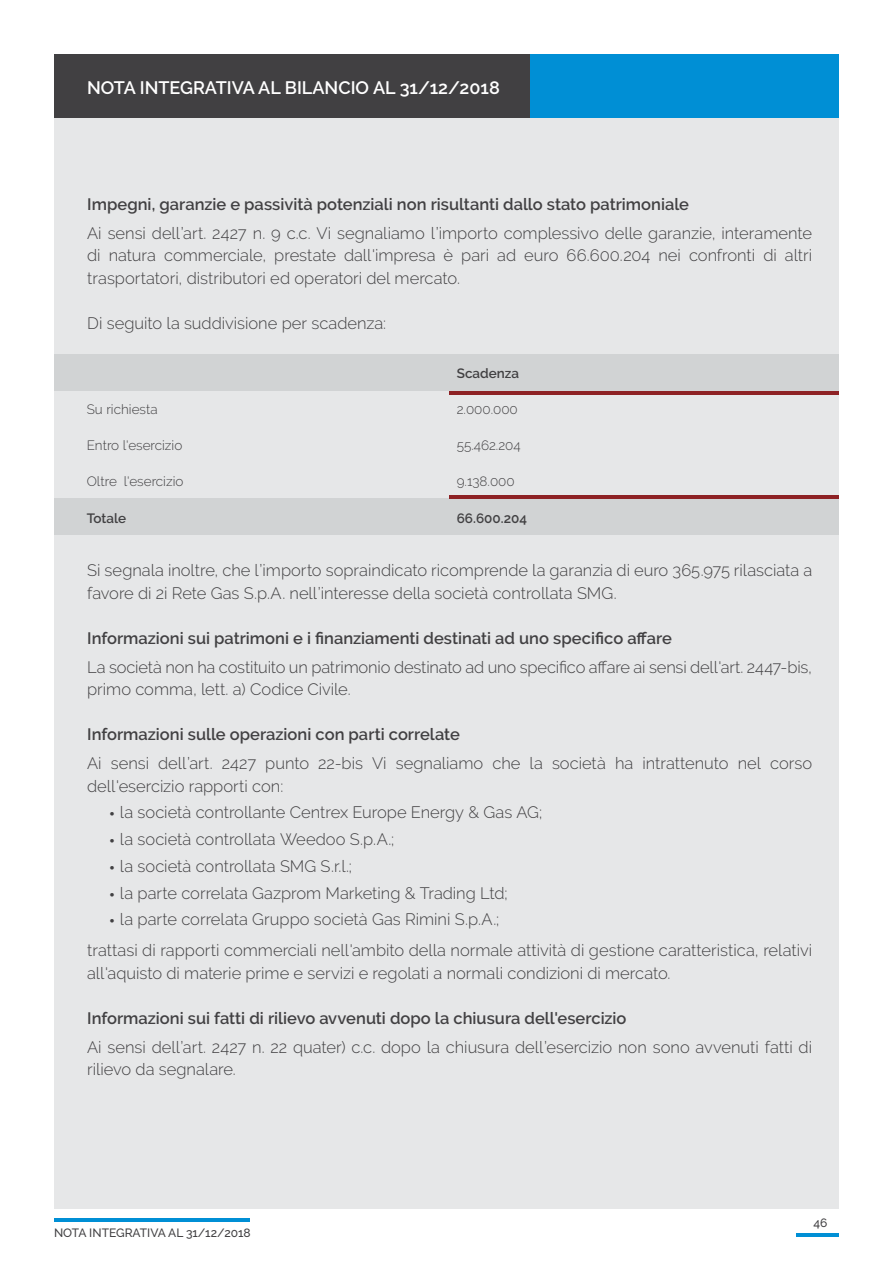
<style>
.page{position:relative;width:893px;height:1263px;background:#fff}
.page>*{position:absolute;margin:0;border:0;box-sizing:border-box;transform-origin:0 0}
.t1{font:600 18px "Raleway";color:#fff}
.t2{font:300 16.5px/22.5px "Raleway";color:#414042}
.t3{font:600 16.5px "Raleway";color:#414042}
.t4{font:300 13.5px "Raleway";color:#414042}
.t5{font:600 13.5px "Raleway";color:#414042}
.t6{font:500 12px "Raleway";color:#414042}
.s1{font-size:21px}
</style>
<div class="page">
<div style="left:54px;top:54px;width:785px;height:1155px;background:#e6e7e8"></div>
<hr style="left:796px;top:1233px;width:43px;height:3px;background:#008fd5">
<hr style="left:54px;top:1218px;width:196px;height:4px;background:#008fd5">
<div style="left:54px;top:54px;width:785px;height:64px;background:#414042"></div>
<div style="left:531px;top:54px;width:308px;height:64px;background:#008fd5"></div>
<div style="left:54px;top:355px;width:785px;height:36px;background:#d1d3d4"></div>
<hr style="left:450px;top:391px;width:389px;height:3px;background:#8d2124">
<div style="left:54px;top:498px;width:785px;height:36px;background:#d1d3d4"></div>
<hr style="left:450px;top:495px;width:389px;height:3px;background:#8d2124">
<p class="t1" style="left:87px;top:78px;width:414px">Nota i ntegrativa al bi lancio al 31/12/2018</p>
<p class="t3" style="left:87px;top:195px;width:603px">Impegni, garanzie e passività potenziali non risultanti dallo stato patrimoniale</p>
<p class="t2" style="left:87px;top:222px;width:726px;text-align:justify">Ai sensi dell’art. 2427 n. 9 c.c. Vi segnaliamo l’importo complessivo delle garanzie, interamente di natura commerciale, prestate dall'impresa è pari ad euro 66.600.204 nei confronti di altri trasportatori, distributori ed operatori del mercato.</p>
<p class="t2" style="left:87px;top:312px;width:300px">Di seguito la suddivisione per scadenza:</p>
<p class="t5" style="left:457px;top:365px;width:64px">Scadenza</p>
<p class="t4" style="left:87px;top:402px;width:72px">Su richiesta</p>
<p class="t4" style="left:457px;top:402px;width:63px">2.000.000</p>
<p class="t4" style="left:87px;top:438px;width:97px">Entro l'esercizio</p>
<p class="t4" style="left:457px;top:438px;width:65px">55.462.204</p>
<p class="t4" style="left:87px;top:474px;width:98px">Oltre l'esercizio</p>
<p class="t4" style="left:457px;top:474px;width:59px">9.138.000</p>
<p class="t5" style="left:87px;top:510px;width:41px">Totale</p>
<p class="t5" style="left:457px;top:510px;width:72px">66.600.204</p>
<p class="t2" style="left:87px;top:559px;width:727px">Si segnala inoltre, che l’importo sopraindicato ricomprende la garanzia di euro 365.975 rilasciata a favore di 2i Rete Gas S.p.A. nell’interesse della società controllata SMG.</p>
<p class="t3" style="left:87px;top:628px;width:586px">Informazioni sui patrimoni e i finanziamenti destinati ad uno specifico affare</p>
<p class="t2" style="left:87px;top:655px;width:726px">La società non ha costituito un patrimonio destinato ad uno specifico affare ai sensi dell'art. 2447-bis, primo comma, lett. a) Codice Civile.</p>
<p class="t3" style="left:87px;top:725px;width:374px">Informazioni sulle operazioni con parti correlate</p>
<p class="t2" style="left:87px;top:752px;width:726px">Ai sensi dell’art. 2427 punto 22-bis Vi segnaliamo che la società ha intrattenuto nel corso dell'esercizio rapporti con:</p>
<p class="t2" style="left:108px;top:801px;width:435px"><span class="s1">•</span> la società controllante Centrex Europe Energy &amp; Gas AG;</p>
<p class="t2" style="left:108px;top:828px;width:287px"><span class="s1">•</span> la società controllata Weedoo S.p.A.;</p>
<p class="t2" style="left:108px;top:855px;width:245px"><span class="s1">•</span> la società controllata SMG S.r.l.;</p>
<p class="t2" style="left:108px;top:881px;width:401px"><span class="s1">•</span> la parte correlata Gazprom Marketing &amp; Trading Ltd;</p>
<p class="t2" style="left:87px;top:904px;width:726px;line-height:31px;text-indent:21px"><span class="s1">•</span> la parte correlata Gruppo società Gas Rimini S.p.A.;<br>trattasi di rapporti commerciali nell'ambito della normale attività di gestione caratteristica, relativi</p>
<p class="t2" style="left:87px;top:962px;width:585px">all'aquisto di materie prime e servizi e regolati a normali condizioni di mercato.</p>
<p class="t3" style="left:87px;top:1008px;width:541px">Informazioni sui fatti di rilievo avvenuti dopo la chiusura dell'esercizio</p>
<p class="t2" style="left:87px;top:1035px;width:726px">Ai sensi dell’art. 2427 n. 22 quater) c.c. dopo la chiusura dell’esercizio non sono avvenuti fatti di rilievo da segnalare.</p>
<p class="t6" style="left:54px;top:1226px;width:198px">N OTA INTEGRATIVA AL 31/12/2018</p>
<p class="t6" style="left:813px;top:1216px;width:15px">46</p>
</div>
